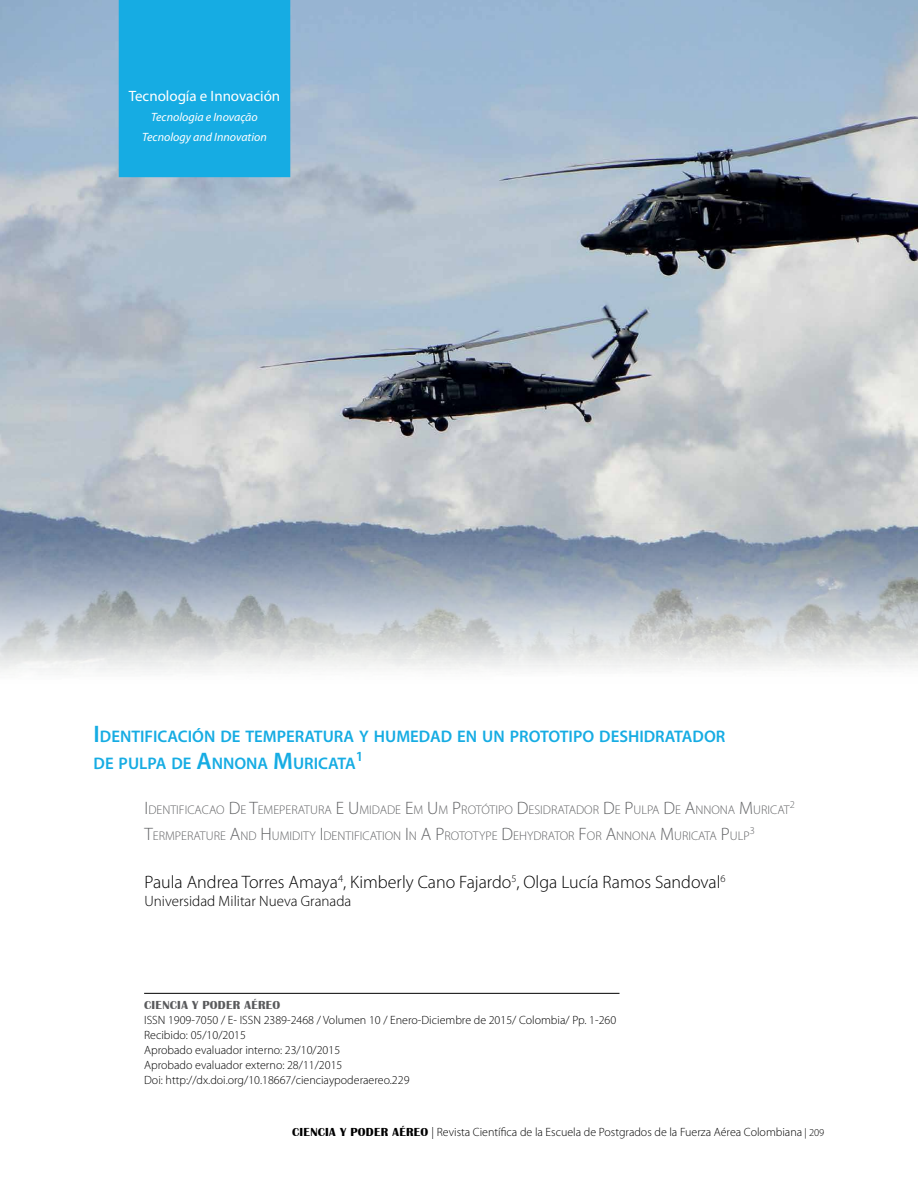
<style>
.page{position:relative;width:918px;height:1188px;background:#fff}
.page>*{position:absolute;margin:0;border:0;box-sizing:border-box;transform-origin:0 0}
.t1{font:300 18px "Myriad Pro";color:#000}
.t2{font:600 16.8px/27px "Myriad Pro";color:#16ace3}
.t3{font:300 15px "Myriad Pro";color:#000}
.t4{font:15px "Myriad Pro";color:#fff}
.t5{font:600 13.95px "Myriad Pro";color:#16ace3}
.t6{font:300 12.6px "Myriad Pro";color:#636466}
.t7{font:300 12px/15px "Myriad Pro";color:#000}
.t8{font:italic 12px/19.8px "Myriad Pro";color:#fff;text-align:center}
.t9{font:700 12px "Britannic";letter-spacing:.025em;color:#5a5b5d}
.t10{font:300 10.5px "Myriad Pro";color:#636466}
.s1{font-size:24px}
.s2{font-size:18px}
.s3{font-family:"Britannic";font-weight:700}
.s4{font-size:10.5px}
</style>
<div class="page">
<hr style="left:144px;top:993px;width:476px;height:1px;background:#000">
<img style="left:0;top:0;width:918px;height:524px">
<img style="left:0;top:524px;width:918px;height:148px">
<div style="left:119px;top:0;width:171px;height:177px;background:#16ace3"></div>
<p class="t4" style="left:129px;top:88px;width:153px">Tecnología e Innovación</p>
<p class="t8" style="left:142px;top:108px;width:126px">Tecnologia e Inovação<br>Tecnology and Innovation</p>
<h2 class="t2" style="left:94px;top:722px;width:633px"><span class="s1">I</span>DENTIFICACIÓN DE TEMPERATURA Y HUMEDAD EN UN PROTOTIPO DESHIDRATADOR<br>DE PULPA DE <span class="s1">A</span>NNONA <span class="s1">M</span>URICATA</h2>
<p class="t5" style="left:356px;top:747px;width:9px">1</p>
<p class="t6" style="left:145px;top:802px;width:647px"><span class="s2">I</span>DENTI FICACAO <span class="s2">D</span>E <span class="s2">T</span>EMEPERATURA <span class="s2">E U</span> MI DADE <span class="s2">E</span>M <span class="s2">U</span> M <span class="s2">P</span>ROTÓTI PO <span class="s2">D</span>ESI DRATADOR <span class="s2">D</span>E <span class="s2">P</span>ULPA <span class="s2">D</span>E <span class="s2">A</span>NNONA <span class="s2">M</span> URICAT</p>
<p class="t10" style="left:790px;top:798px;width:7px">2</p>
<p class="t6" style="left:145px;top:829px;width:607px"><span class="s2">T</span>ERMPERATURE <span class="s2">A</span>ND <span class="s2">H</span>UMI DITY <span class="s2">I</span>DENTI FICATION <span class="s2">I</span>N <span class="s2">A P</span>ROTOTYPE <span class="s2">D</span>EHYDRATOR <span class="s2">F</span>OR <span class="s2">A</span>NNONA <span class="s2">M</span> URICATA <span class="s2">P</span>ULP</p>
<p class="t10" style="left:750px;top:825px;width:7px">3</p>
<h1 class="t1" style="left:145px;top:872px;width:583px">Paula Andrea Torres Amaya<sup>4</sup>, Kimberly Cano Fajardo<sup>5</sup>, Olga Lucía Ramos Sandoval<sup>6</sup></h1>
<p class="t3" style="left:145px;top:893px;width:208px">Universidad Militar Nueva Granada</p>
<p class="t9" style="left:144px;top:999px;width:138px">CIENCIA Y PODER AÉREO</p>
<p class="t7" style="left:144px;top:1013px;width:474px">ISSN 1909-7050 / E- ISSN 2389-2468 / Volumen 10 / Enero-Diciembre de 2015/ Colombia/ Pp. 1-260<br>Recibido: 05/10/2015<br>Aprobado evaluador interno: 23/10/2015<br>Aprobado evaluador externo: 28/11/2015<br>Doi: http://dx.doi.org/10.18667/cienciaypoderaereo.229</p>
<p class="t7" style="left:292px;top:1125px;width:534px"><span class="s3">CIENCIA Y PODER AÉREO</span> | Revista Científica de la Escuela de Postgrados de la Fuerza Aérea Colombiana <span class="s4">| 209</span></p>
</div>
